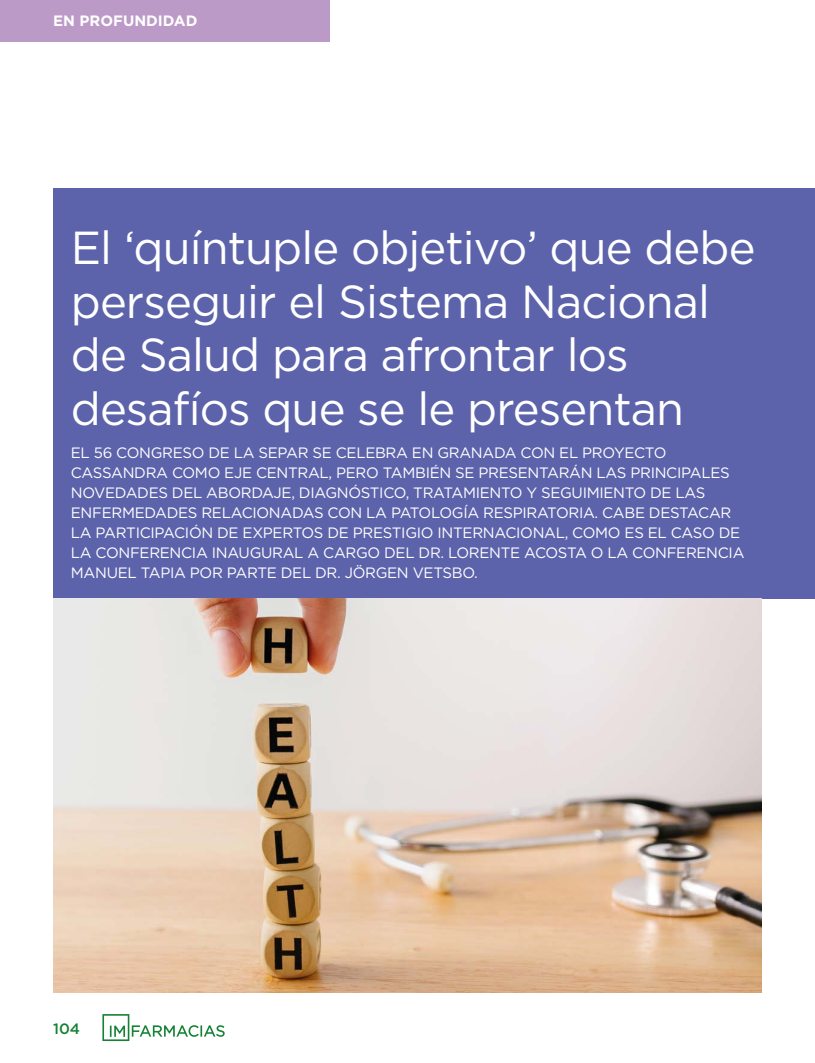
<style>
.page{position:relative;width:815px;height:1063px;background:#fff}
.page>*{position:absolute;margin:0;border:0;box-sizing:border-box;transform-origin:0 0}
.t1{font:46.25px/53.8px "Gotham";letter-spacing:-.02em;color:#fff}
.t2{font:15px/20px "Gotham";letter-spacing:-.02em;color:#fff}
.t3{font:700 15px "Gotham";color:#fff}
.t4{font:500 15px "Gotham";color:#178236}
</style>
<div class="page">
<div style="left:0;top:0;width:330px;height:41px;background:#bc9ac8"></div>
<svg style="left:102px;top:1014px;width:123px;height:27px"></svg>
<div style="left:53px;top:189px;width:762px;height:410px;background:#5c63ab"></div>
<img style="left:53px;top:599px;width:709px;height:393px">
<p class="t3" style="left:53px;top:12px;width:146px">EN PROFUNDIDAD</p>
<h1 class="t1" style="left:71px;top:220px;width:686px">El ‘quíntuple objetivo’ que debe perseguir el Sistema Nacional de Salud para afrontar los desafíos que se le presentan</h1>
<p class="t2" style="left:71px;top:442px;width:675px">EL 56 CONGRESO DE LA SEPAR SE CELEBRA EN GRANADA CON EL PROYECTO CASSANDRA COMO EJE CENTRAL, PERO TAMBIÉN SE PRESENTARÁN LAS PRINCIPALES NOVEDADES DEL ABORDAJE, DIAGNÓSTICO, TRATAMIENTO Y SEGUIMIENTO DE LAS ENFERMEDADES RELACIONADAS CON LA PATOLOGÍA RESPIRATORIA. CABE DESTACAR LA PARTICIPACIÓN DE EXPERTOS DE PRESTIGIO INTERNACIONAL, COMO ES EL CASO DE LA CONFERENCIA INAUGURAL A CARGO DEL DR. LORENTE ACOSTA O LA CONFERENCIA MANUEL TAPIA POR PARTE DEL DR. JÖRGEN VETSBO.</p>
<p class="t4" style="left:53px;top:1018px;width:29px">104</p>
</div>
